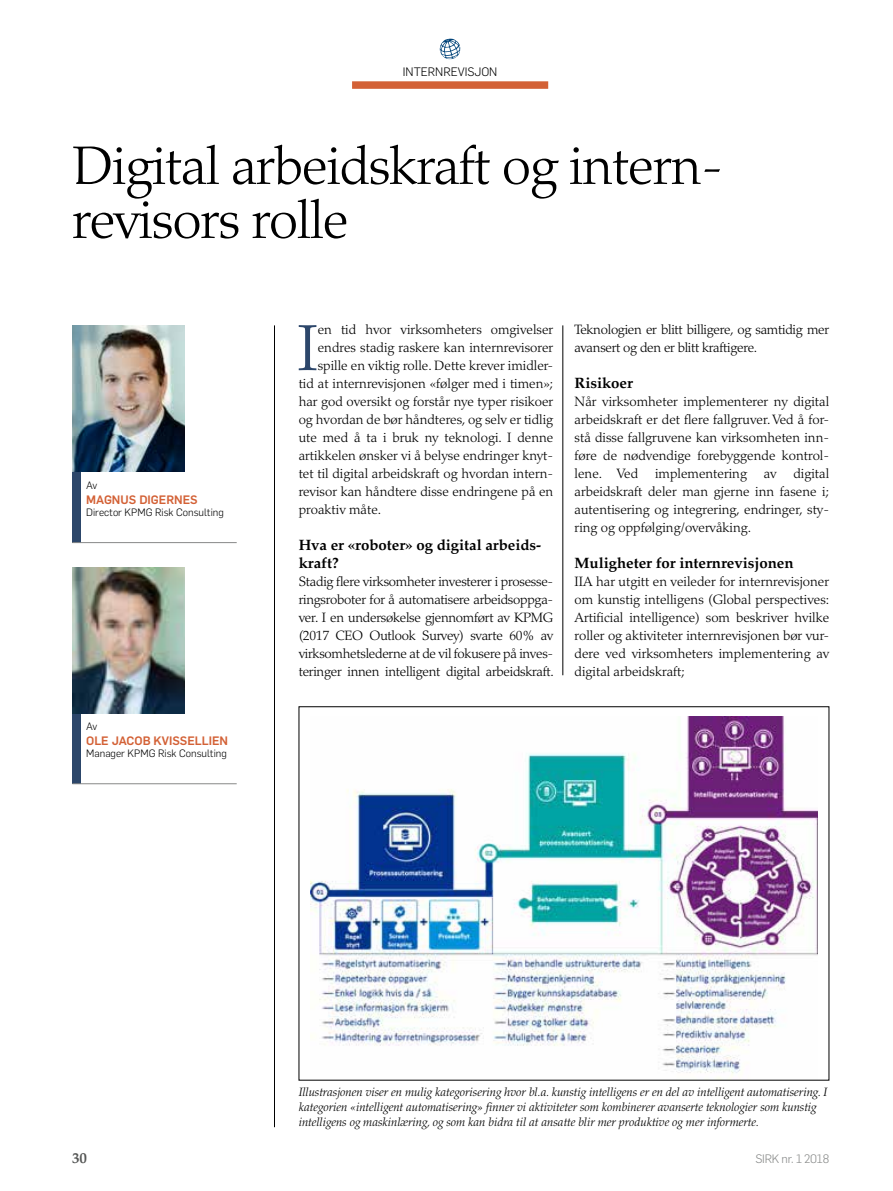
<style>
.page{position:relative;width:893px;height:1191px;background:#fff}
.page>*{position:absolute;margin:0;border:0;box-sizing:border-box;transform-origin:0 0}
.t1{font:300 64.95px "Palatino";color:#2c466a}
.t2{font:300 54px/54px "Palatino";letter-spacing:-.02em;color:#000}
.t3{font:700 15px/18px "Palatino";color:#000}
.t4{font:700 15px "Palatino";color:#555756}
.t5{font:300 13.5px/18px "Palatino";color:#000;text-align:justify}
.t6{font:300 13.5px/18px "Palatino";letter-spacing:-.02em;color:#000}
.t7{font:italic 300 12px/15px "Palatino";color:#000}
.t8{font:500 12px "Flama";color:#d36136}
.t9{font:300 12px "Flama";color:#000}
.t10{font:300 12px "Flama";letter-spacing:-.02em;color:#878988}
.t11{font:300 10.5px "Flama";color:#000}
</style>
<div class="page">
<div style="left:352px;top:81px;width:196px;height:8px;background:#d36136"></div>
<svg style="left:439px;top:38px;width:22px;height:22px"></svg>
<div style="left:72px;top:713px;width:9px;height:70px;background:#2c466a"></div>
<div style="left:72px;top:472px;width:9px;height:70px;background:#2c466a"></div>
<img style="left:72px;top:567px;width:113px;height:146px">
<img style="left:72px;top:325px;width:113px;height:146px">
<hr style="left:72px;top:783px;width:165px;height:1px;background:#878988">
<hr style="left:72px;top:542px;width:165px;height:1px;background:#878988">
<img style="left:311px;top:717px;width:506px;height:359px">
<hr style="left:563px;top:325px;width:1px;height:350px;background:#000">
<hr style="left:274px;top:325px;width:1px;height:802px;background:#000">
<p class="t9" style="left:403px;top:63px;width:96px">INTERNREVISJON</p>
<h2 class="t2" style="left:72px;top:139px;width:646px">Digital arbeidskraft og intern&shy;revisors rolle</h2>
<p class="t11" style="left:86px;top:478px;width:13px">Av</p>
<p class="t8" style="left:86px;top:491px;width:113px">MAGNUS DIGERNES</p>
<p class="t11" style="left:86px;top:505px;width:139px">Director KPMG Risk Consulting</p>
<p class="t11" style="left:86px;top:719px;width:13px">Av</p>
<p class="t8" style="left:86px;top:732px;width:143px">OLE JACOB KVISSELLIEN</p>
<p class="t11" style="left:86px;top:746px;width:142px">Manager KPMG Risk Consulting</p>
<h1 class="t1" style="left:297px;top:310px;width:22px">I</h1>
<p class="t5" style="left:318px;top:321px;width:237px">en tid hvor virksomheters omgivelser</p>
<p class="t5" style="left:318px;top:339px;width:237px">endres stadig raskere kan internrevisorer</p>
<p class="t5" style="left:318px;top:357px;width:237px">spille en viktig rolle. Dette krever imidler-</p>
<p class="t5" style="left:299px;top:375px;width:256px">tid at internrevisjonen «følger med i timen»;</p>
<p class="t5" style="left:299px;top:393px;width:256px">har god oversikt og forstår nye typer risikoer</p>
<p class="t5" style="left:299px;top:411px;width:256px">og hvordan de bør håndteres, og selv er tidlig</p>
<p class="t5" style="left:299px;top:429px;width:256px">ute med å ta i bruk ny teknologi. I denne</p>
<p class="t5" style="left:299px;top:447px;width:256px">artikkelen ønsker vi å belyse endringer knyt-</p>
<p class="t5" style="left:299px;top:465px;width:256px">tet til digital arbeidskraft og hvordan intern-</p>
<p class="t5" style="left:299px;top:483px;width:256px">revisor kan håndtere disse endringene på en</p>
<p class="t5" style="left:299px;top:501px;width:84px">proaktiv måte.</p>
<p class="t3" style="left:299px;top:536px;width:244px">Hva er «roboter» og digital arbeids&shy;kraft?</p>
<p class="t5" style="left:299px;top:573px;width:257px">Stadig flere virksomheter investerer i prosesse&shy;ringsroboter for å automatisere arbeidsoppga&shy;ver. I en undersøkelse gjennomført av KPMG (2017 CEO Outlook Survey) svarte 60% av virksomhetslederne at de vil fokusere på inves&shy;teringer innen intelligent digital arbeidskraft.</p>
<p class="t6" style="left:575px;top:321px;width:256px">Teknologien er blitt billigere, og samtidig mer avansert og den er blitt kraftigere.</p>
<p class="t3" style="left:575px;top:374px;width:60px">Risikoer</p>
<p class="t5" style="left:575px;top:393px;width:256px">Når virksomheter implementerer ny digital arbeidskraft er det flere fallgruver. Ved å for&shy;stå disse fallgruvene kan virksomheten inn&shy;føre de nødvendige forebyggende kontrol&shy;lene. Ved implementering av digital arbeidskraft deler man gjerne inn fasene i; autentisering og integrering, endringer, sty&shy;ring og oppfølging/overvåking.</p>
<p class="t3" style="left:575px;top:554px;width:220px">Muligheter for internrevisjonen</p>
<p class="t5" style="left:575px;top:573px;width:256px">IIA har utgitt en veileder for internrevisjoner om kunstig intelligens (Global perspectives:<br>Artificial intelligence) som beskriver hvilke roller og aktiviteter internrevisjonen bør vur&shy;dere ved virksomheters implementering av digital arbeidskraft;</p>
<p class="t7" style="left:299px;top:1084px;width:530px">Illustrasjonen viser en mulig kategorisering hvor bl.a. kunstig intelligens er en del av intelligent automatisering. I kategorien «intelligent automatisering» finner vi aktiviteter som kombinerer avanserte teknologier som kunstig intelligens og maskinlæring, og som kan bidra til at ansatte blir mer produktive og mer informerte.</p>
<p class="t4" style="left:72px;top:1148px;width:16px">30</p>
<p class="t10" style="left:755px;top:1150px;width:75px">SIRK nr. 1 2018</p>
</div>
